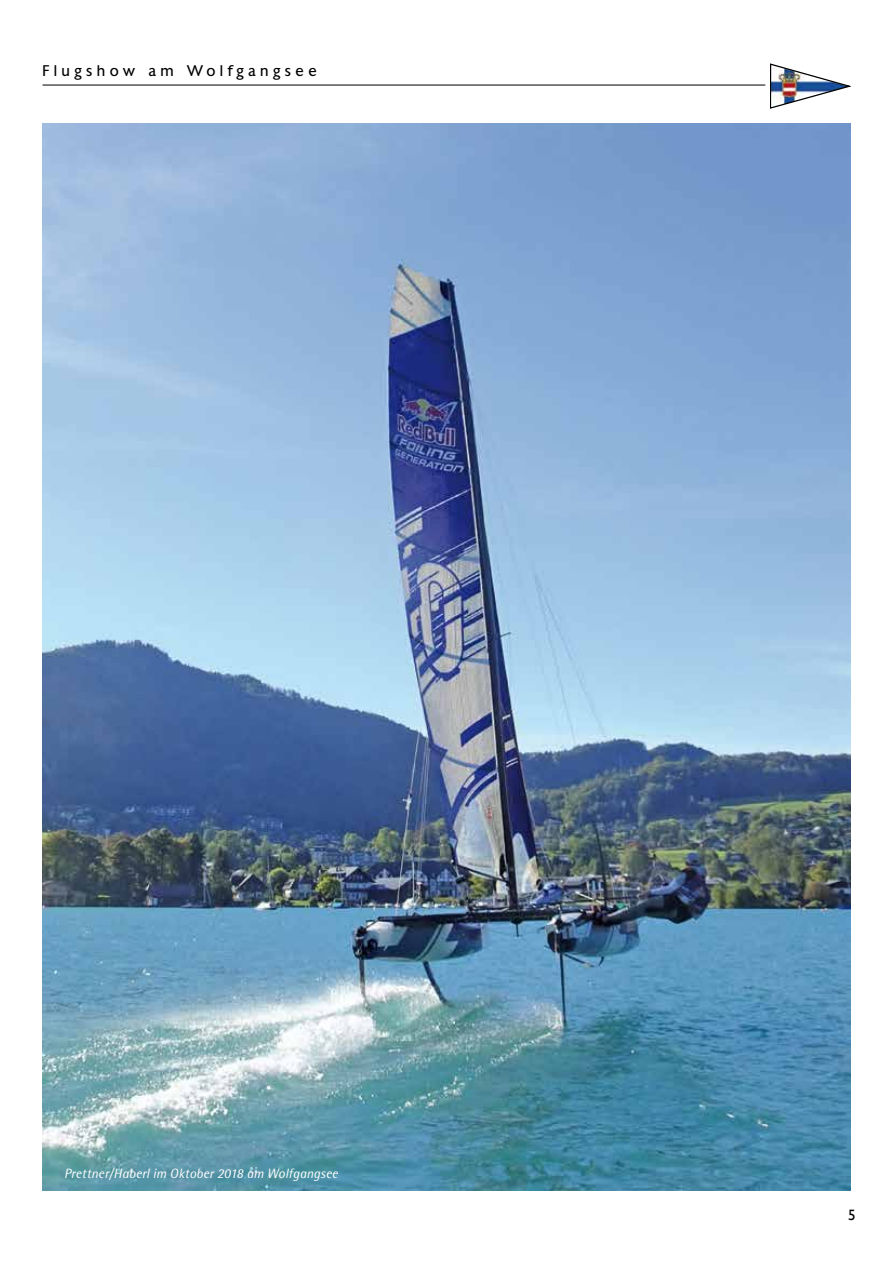
<style>
.page{position:relative;width:893px;height:1263px;background:#fff}
.page>*{position:absolute;margin:0;border:0;box-sizing:border-box;transform-origin:0 0}
.t1{font:15px "Chantilly";letter-spacing:.3em;color:#000}
.t2{font:15px "Gill Sans";color:#000}
.t3{font:italic 13.5px "Rotis Semi Sans";color:#fff}
</style>
<div class="page">
<img style="left:770px;top:64px;width:80px;height:44px">
<hr style="left:43px;top:85px;width:722px;height:1px;background:#000">
<img style="left:43px;top:123px;width:807px;height:1068px">
<p class="t1" style="left:43px;top:61px;width:276px">Flugshow am Wolfgangsee</p>
<p class="t3" style="left:64px;top:1165px;width:275px">Prettner/Haberl im Oktober 2018 am Wolfgangsee</p>
<p class="t2" style="left:848px;top:1206px;width:9px">5</p>
</div>
